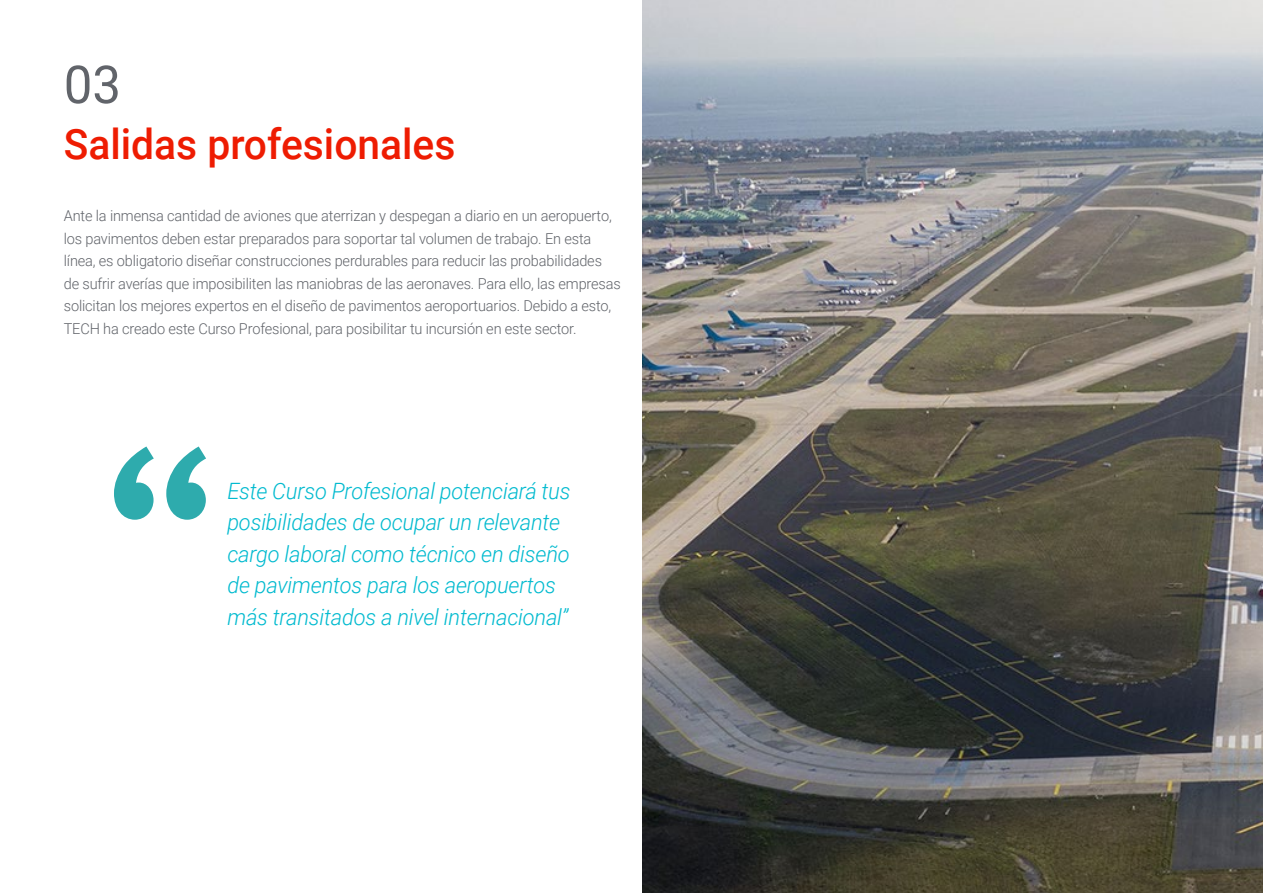
<style>
.page{position:relative;width:1263px;height:893px;background:#fff}
.page>*{position:absolute;margin:0;border:0;box-sizing:border-box;transform-origin:0 0}
.t1{font:52.5px "Roboto";color:#61646a}
.t2{font:500 42px "Roboto";color:#ee1c02}
.t3{font:italic 300 22.5px/31.5px "Roboto";letter-spacing:-.01em;color:#00bacf}
.t4{font:300 15px/22.5px "Roboto";letter-spacing:-.01em;color:#61646a}
</style>
<div class="page">
<img style="left:642px;top:0;width:621px;height:893px">
<svg style="left:114px;top:446px;width:92px;height:74px"></svg>
<h1 class="t1" style="left:64px;top:48px;width:59px">03</h1>
<h2 class="t2" style="left:64px;top:115px;width:393px">Salidas profesionales</h2>
<p class="t4" style="left:64px;top:204px;width:558px">Ante la inmensa cantidad de aviones que aterrizan y despegan a diario en un aeropuerto, los pavimentos deben estar preparados para soportar tal volumen de trabajo. En esta línea, es obligatorio diseñar construcciones perdurables para reducir las probabilidades de sufrir averías que imposibiliten las maniobras de las aeronaves. Para ello, las empresas solicitan los mejores expertos en el diseño de pavimentos aeroportuarios. Debido a esto, TECH ha creado este Curso Profesional, para posibilitar tu incursión en este sector.</p>
<h3 class="t3" style="left:227px;top:474px;width:345px">Este Curso Profesional potenciará tus posibilidades de ocupar un relevante cargo laboral como técnico en diseño de pavimentos para los aeropuertos más transitados a nivel internacional”</h3>
</div>
